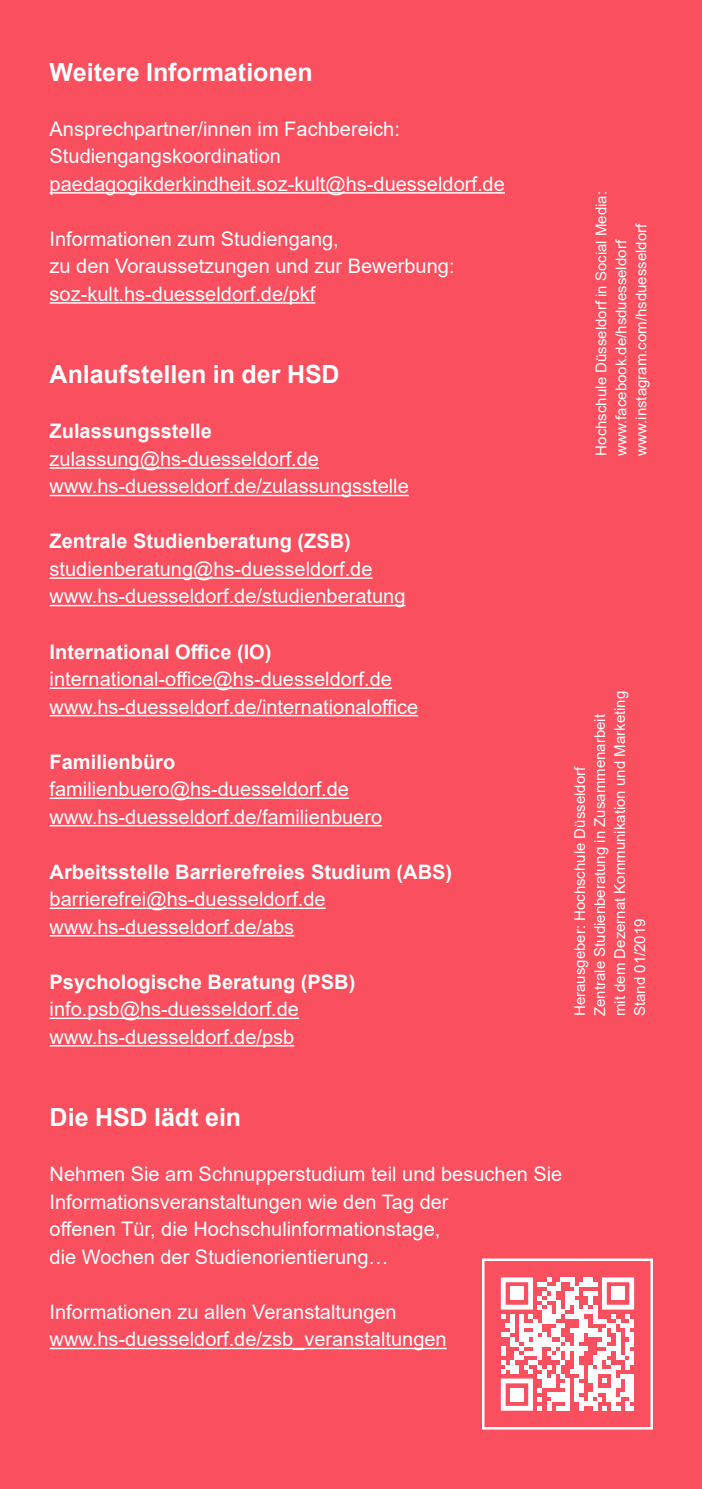
<style>
.page{position:relative;width:702px;height:1489px;background:#fff}
.page>*{position:absolute;margin:0;border:0;box-sizing:border-box;transform-origin:0 0}
.t1{font:700 25px "Arial";color:#fff}
.t2{font:20px/27.5px "Arial";color:#fff}
.t3{font:700 20px "Arial";color:#fff}
.t4{font:15px/20px "Arial";color:#fff}
</style>
<div class="page">
<div style="left:0;top:0;width:702px;height:1488px;background:#f94f5e"></div>
<hr style="left:50px;top:192px;width:455px;height:2px;background:#fff">
<hr style="left:50px;top:302px;width:265px;height:2px;background:#fff">
<hr style="left:50px;top:467px;width:269px;height:2px;background:#fff">
<hr style="left:50px;top:495px;width:359px;height:1px;background:#fff">
<hr style="left:50px;top:577px;width:322px;height:2px;background:#fff">
<hr style="left:50px;top:605px;width:355px;height:1px;background:#fff">
<hr style="left:50px;top:687px;width:342px;height:2px;background:#fff">
<hr style="left:50px;top:715px;width:368px;height:1px;background:#fff">
<hr style="left:50px;top:797px;width:299px;height:2px;background:#fff">
<hr style="left:50px;top:825px;width:332px;height:1px;background:#fff">
<hr style="left:50px;top:907px;width:276px;height:2px;background:#fff">
<hr style="left:50px;top:935px;width:244px;height:1px;background:#fff">
<hr style="left:50px;top:1017px;width:249px;height:2px;background:#fff">
<hr style="left:50px;top:1045px;width:244px;height:1px;background:#fff">
<hr style="left:50px;top:1347px;width:397px;height:2px;background:#fff">
<svg style="left:501px;top:1277px;width:133px;height:133px"></svg>
<div style="left:510px;top:1286px;width:13px;height:14px;background:#fff"></div>
<div style="left:611px;top:1286px;width:14px;height:14px;background:#fff"></div>
<div style="left:510px;top:1387px;width:13px;height:14px;background:#fff"></div>
<div style="left:482px;top:1258px;width:171px;height:171px;border:2px solid #fff"></div>
<p class="t1" style="left:50px;top:54px;width:265px">Weitere Informationen</p>
<p class="t2" style="left:50px;top:115px;width:456px">Ansprechpartner/innen im Fachbereich:<br>Studiengangskoordination paedagogikderkindheit.soz-kult@hs-duesseldorf.de</p>
<p class="t2" style="left:50px;top:225px;width:406px">Informationen zum Studiengang,<br>zu den Voraussetzungen und zur Bewerbung: soz-kult.hs-duesseldorf.de/pkf</p>
<p class="t1" style="left:50px;top:357px;width:291px">Anlaufstellen in der HSD</p>
<p class="t3" style="left:50px;top:417px;width:164px">Zulassungsstelle</p>
<p class="t2" style="left:50px;top:445px;width:361px">zulassung@hs-duesseldorf.de www.hs-duesseldorf.de/zulassungsstelle</p>
<p class="t3" style="left:50px;top:527px;width:303px">Zentrale Studienberatung (ZSB)</p>
<p class="t2" style="left:50px;top:555px;width:357px">studienberatung@hs-duesseldorf.de www.hs-duesseldorf.de/studienberatung</p>
<p class="t3" style="left:50px;top:637px;width:223px">International Office (IO)</p>
<p class="t2" style="left:50px;top:665px;width:370px">international-office@hs-duesseldorf.de www.hs-duesseldorf.de/internationaloffice</p>
<p class="t3" style="left:50px;top:747px;width:127px">Familienbüro</p>
<p class="t2" style="left:50px;top:775px;width:334px">familienbuero@hs-duesseldorf.de www.hs-duesseldorf.de/familienbuero</p>
<p class="t3" style="left:50px;top:857px;width:404px">Arbeitsstelle Barrierefreies Studium (ABS)</p>
<p class="t2" style="left:50px;top:885px;width:277px">barrierefrei@hs-duesseldorf.de www.hs-duesseldorf.de/abs</p>
<p class="t3" style="left:50px;top:967px;width:307px">Psychologische Beratung (PSB)</p>
<p class="t2" style="left:50px;top:995px;width:251px">info.psb@hs-duesseldorf.de www.hs-duesseldorf.de/psb</p>
<p class="t4" style="left:591px;top:455px;width:266px;rotate:-90deg">Hochschule Düsseldorf in Social Media: www.facebook.de/hsduesseldorf www.instagram.com/hsduesseldorf</p>
<p class="t4" style="left:570px;top:1016px;width:327px;rotate:-90deg">Herausgeber: Hochschule Düsseldorf<br>Zentrale Studienberatung in Zusammenarbeit mit dem Dezernat Kommunikation und Marketing Stand 01/2019</p>
<p class="t1" style="left:50px;top:1099px;width:193px">Die HSD lädt ein</p>
<p class="t2" style="left:50px;top:1160px;width:514px">Nehmen Sie am Schnupperstudium teil und besuchen Sie Informationsveranstaltungen wie den Tag der<br>offenen Tür, die Hochschulinformationstage,<br>die Wochen der Studienorientierung…</p>
<p class="t2" style="left:50px;top:1297px;width:398px">Informationen zu allen Veranstaltungen www.hs-duesseldorf.de/zsb_veranstaltungen</p>
</div>
